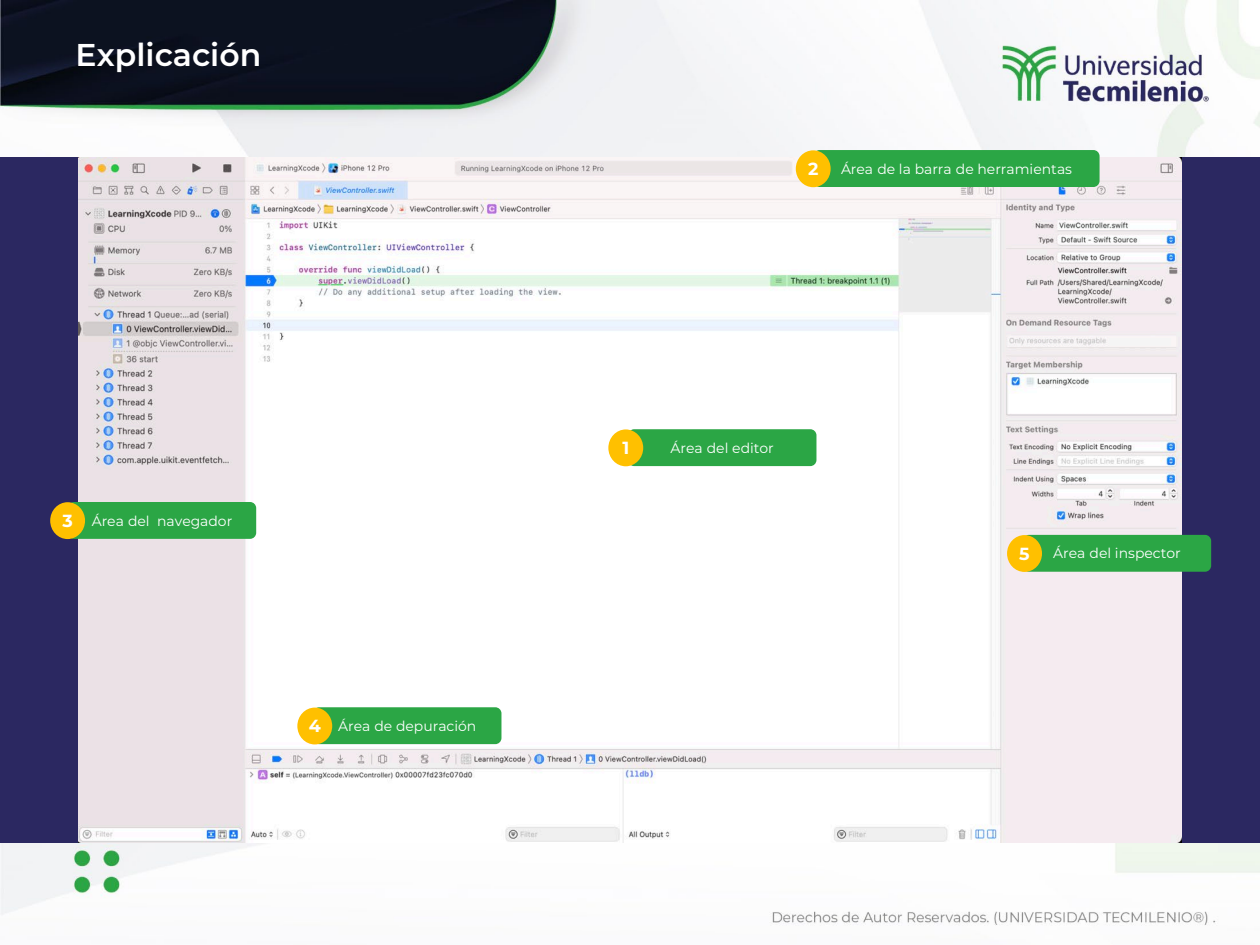
<style>
.page{position:relative;width:1260px;height:945px;background:#fff}
.page>*{position:absolute;margin:0;border:0;box-sizing:border-box;transform-origin:0 0}
.t1{font:600 31.5px "Montserrat";color:#fff}
.t2{font:700 17.5px "Montserrat";color:#fff}
.t3{font:14px "Montserrat";color:#fff}
</style>
<div class="page">
<img style="left:0;top:0;width:1260px;height:926px">
<div style="left:0;top:157px;width:1260px;height:686px;background:#2b2861"></div>
<img style="left:79px;top:157px;width:1102px;height:686px">
<div style="left:628px;top:429px;width:188px;height:37px;background:#2ba645;border-radius:6px"></div>
<div style="left:608px;top:429px;width:35px;height:37px;background:#ffc000;border-radius:50%"></div>
<div style="left:813px;top:150px;width:287px;height:37px;background:#2ba645;border-radius:6px"></div>
<div style="left:796px;top:150px;width:35px;height:37px;background:#ffc000;border-radius:50%"></div>
<div style="left:68px;top:502px;width:188px;height:37px;background:#2ba645;border-radius:6px"></div>
<div style="left:50px;top:502px;width:35px;height:37px;background:#ffc000;border-radius:50%"></div>
<div style="left:313px;top:707px;width:188px;height:37px;background:#2ba645;border-radius:6px"></div>
<div style="left:297px;top:708px;width:35px;height:36px;background:#ffc000;border-radius:50%"></div>
<div style="left:1023px;top:535px;width:188px;height:37px;background:#2ba645;border-radius:6px"></div>
<div style="left:1007px;top:535px;width:35px;height:37px;background:#ffc000;border-radius:50%"></div>
<p class="t1" style="left:76px;top:32px;width:187px">Explicación</p>
<p class="t2" style="left:62px;top:508px;width:12px">3</p>
<p class="t3" style="left:92px;top:511px;width:142px">Área del navegador</p>
<p class="t2" style="left:309px;top:714px;width:14px">4</p>
<p class="t3" style="left:338px;top:716px;width:140px">Área de depuración</p>
<p class="t2" style="left:808px;top:156px;width:12px">2</p>
<p class="t3" style="left:841px;top:159px;width:233px">Área de la barra de herramientas</p>
<p class="t2" style="left:622px;top:435px;width:8px">1</p>
<p class="t3" style="left:671px;top:438px;width:105px">Área del editor</p>
<p class="t2" style="left:1019px;top:541px;width:12px">5</p>
<p class="t3" style="left:1053px;top:544px;width:129px">Área del inspector</p>
</div>
